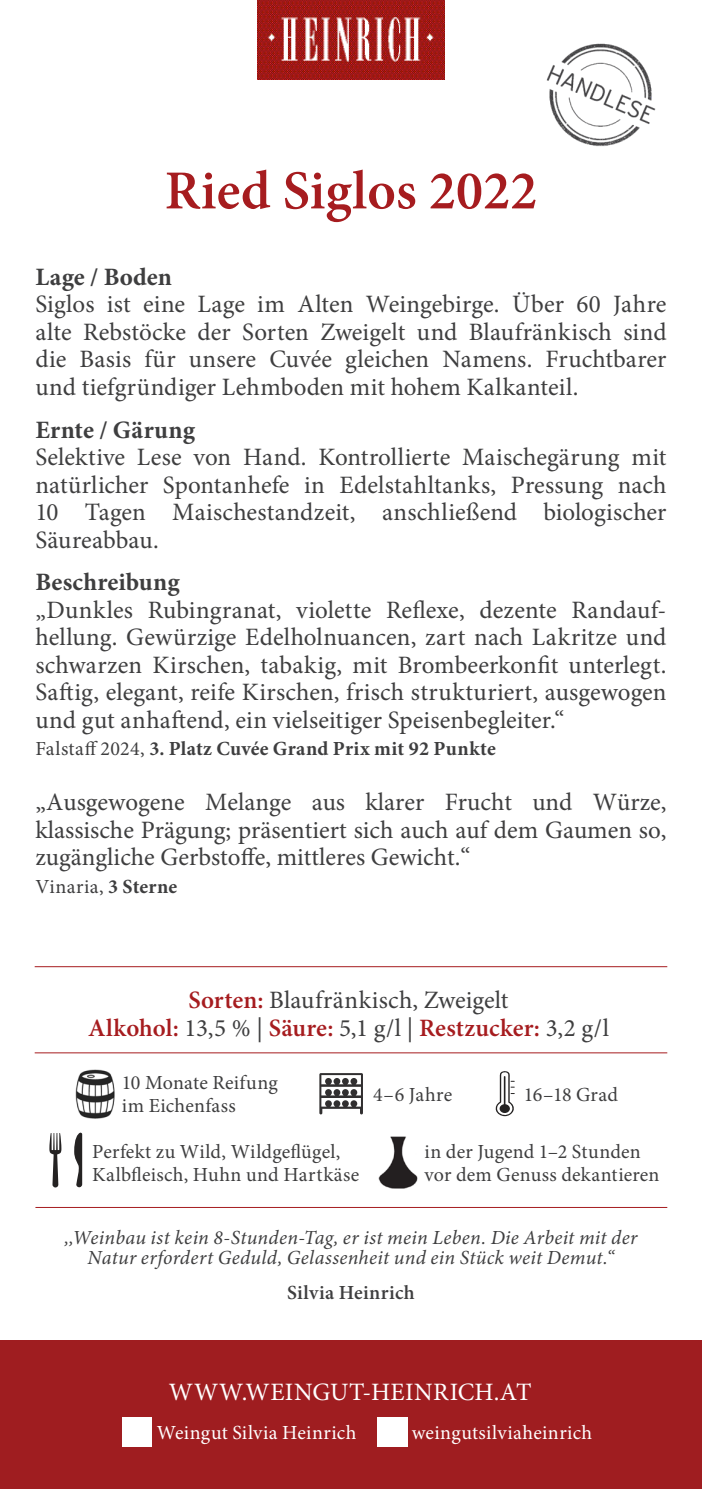
<style>
.page{position:relative;width:702px;height:1489px;background:#fff}
.page>*{position:absolute;margin:0;border:0;box-sizing:border-box;transform-origin:0 0}
.t1{font:600 55px "Minion Pro";color:#a61c1f}
.Text{font:25px/27.5px "Minion Pro";color:#3e3e3f;text-align:justify}
.Text-2{font:600 25px "Minion Pro";color:#a61c1f}
.Text-3{font:700 25px "Minion Pro";letter-spacing:.01em;color:#3e3e3f}
.Text-4{font:25px "Minion Pro";letter-spacing:.02em;color:#fff}
.Text-5{font:20px/22.5px "Minion Pro";letter-spacing:.01em;color:#3e3e3f}
.Titel{font:italic 20px/20px "Minion Pro";letter-spacing:.015em;color:#3e3e3f;text-align:center}
.Text-6{font:700 20px "Minion Pro";letter-spacing:.015em;color:#3e3e3f}
.Text-7{font:20px "Minion Pro";letter-spacing:.015em;color:#fff}
.Titel-2{font:600 20px "Minion Pro";letter-spacing:.015em;color:#3e3e3f}
.s1{font-weight:400}
.s2{font-weight:700}
.s3{font-weight:600;color:#a61c1f}
.s4{font-weight:400;color:#3e3e3f}
</style>
<div class="page">
<svg style="left:49px;top:1132px;width:33px;height:55px"></svg>
<hr style="left:35px;top:1052px;width:632px;height:1px;background:#a61c1f">
<svg style="left:495px;top:1071px;width:20px;height:45px"></svg>
<img style="left:75px;top:1069px;width:40px;height:49px">
<img style="left:378px;top:1136px;width:40px;height:53px">
<svg style="left:319px;top:1073px;width:44px;height:41px"></svg>
<hr style="left:35px;top:1206px;width:632px;height:1px;background:#a61c1f">
<hr style="left:35px;top:966px;width:632px;height:1px;background:#a61c1f">
<img style="left:546px;top:43px;width:110px;height:103px">
<img style="left:257px;top:0;width:187px;height:80px">
<div style="left:0;top:1340px;width:702px;height:148px;background:#9f1d20"></div>
<img style="left:122px;top:1417px;width:29px;height:29px">
<img style="left:378px;top:1417px;width:29px;height:29px">
<p class="t1" style="left:165px;top:153px;width:374px">Ried Siglos 2022</p>
<p class="Text-3" style="left:35px;top:259px;width:138px">Lage / Boden</p>
<p class="Text" style="left:35px;top:291px;width:632px">Siglos ist eine Lage im Alten Weingebirge. Über 60 Jahre alte Rebstöcke der Sorten Zweigelt und Blaufränkisch sind die Basis für unsere Cuvée gleichen Namens. Fruchtbarer und tiefgründiger Lehmboden mit hohem Kalkanteil.</p>
<p class="Text-3" style="left:35px;top:412px;width:161px">Ernte / Gärung</p>
<p class="Text" style="left:35px;top:443px;width:632px">Selektive Lese von Hand. Kontrollierte Maischegärung mit natürlicher Spontanhefe in Edelstahltanks, Pressung nach 10 Tagen Maischestandzeit, anschließend biologischer Säureabbau.</p>
<p class="Text-3" style="left:35px;top:564px;width:146px">Beschreibung</p>
<p class="Text" style="left:35px;top:596px;width:632px">„Dunkles Rubingranat, violette Reflexe, dezente Randauf&shy;hellung. Gewürzige Edelholnuancen, zart nach Lakritze und schwarzen Kirschen, tabakig, mit Brombeerkonfit unterlegt.<br>Saftig, elegant, reife Kirschen, frisch strukturiert, ausgewogen und gut anhaftend, ein vielseitiger Speisenbegleiter.“</p>
<p class="Text-6" style="left:35px;top:734px;width:462px"><span class="s1">Falstaff 2024,</span> 3. Platz Cuvée Grand Prix mit 92 Punkte</p>
<p class="Text" style="left:35px;top:788px;width:632px">„Ausgewogene Melange aus klarer Frucht und Würze, klassische Prägung; präsentiert sich auch auf dem Gaumen so, zugängliche Gerbstoffe, mittleres Gewicht.“</p>
<p class="Text-5" style="left:35px;top:875px;width:143px">Vinaria, <span class="s2">3 Sterne</span></p>
<p class="Text" style="left:188px;top:986px;width:322px"><span class="s3">Sorten:</span> Blaufränkisch, Zweigelt</p>
<p class="Text-2" style="left:88px;top:1010px;width:522px">Alkohol: <span class="s4">13,5 % |</span> Säure: <span class="s4">5,1 g/l |</span> Restzucker: <span class="s4">3,2 g/l</span></p>
<p class="Text-5" style="left:122px;top:1071px;width:158px">10 Monate Reifung im Eichenfass</p>
<p class="Text-5" style="left:92px;top:1140px;width:268px">Perfekt zu Wild, Wildgeflügel,<br>Kalbfleisch, Huhn und Hartkäse</p>
<p class="Text-5" style="left:373px;top:1082px;width:80px">4–6 Jahre</p>
<p class="Text-5" style="left:524px;top:1082px;width:95px">16–18 Grad</p>
<p class="Text-5" style="left:424px;top:1140px;width:218px">in der Jugend 1–2 Stunden</p>
<p class="Text-5" style="left:424px;top:1163px;width:236px">vor dem Genuss dekantieren</p>
<p class="Titel" style="left:64px;top:1227px;width:574px">,,Weinbau ist kein 8-Stunden-Tag, er ist mein Leben. Die Arbeit mit der<br>Natur erfordert Geduld, Gelassenheit und ein Stück weit Demut.“</p>
<p class="Titel-2" style="left:287px;top:1278px;width:129px">Silvia Heinrich</p>
<p class="Text-4" style="left:169px;top:1375px;width:364px">WWW.WEINGUT-HEINRICH.AT</p>
<p class="Text-7" style="left:157px;top:1418px;width:201px">Weingut Silvia Heinrich</p>
<p class="Text-7" style="left:412px;top:1418px;width:181px">weingutsilviaheinrich</p>
</div>
